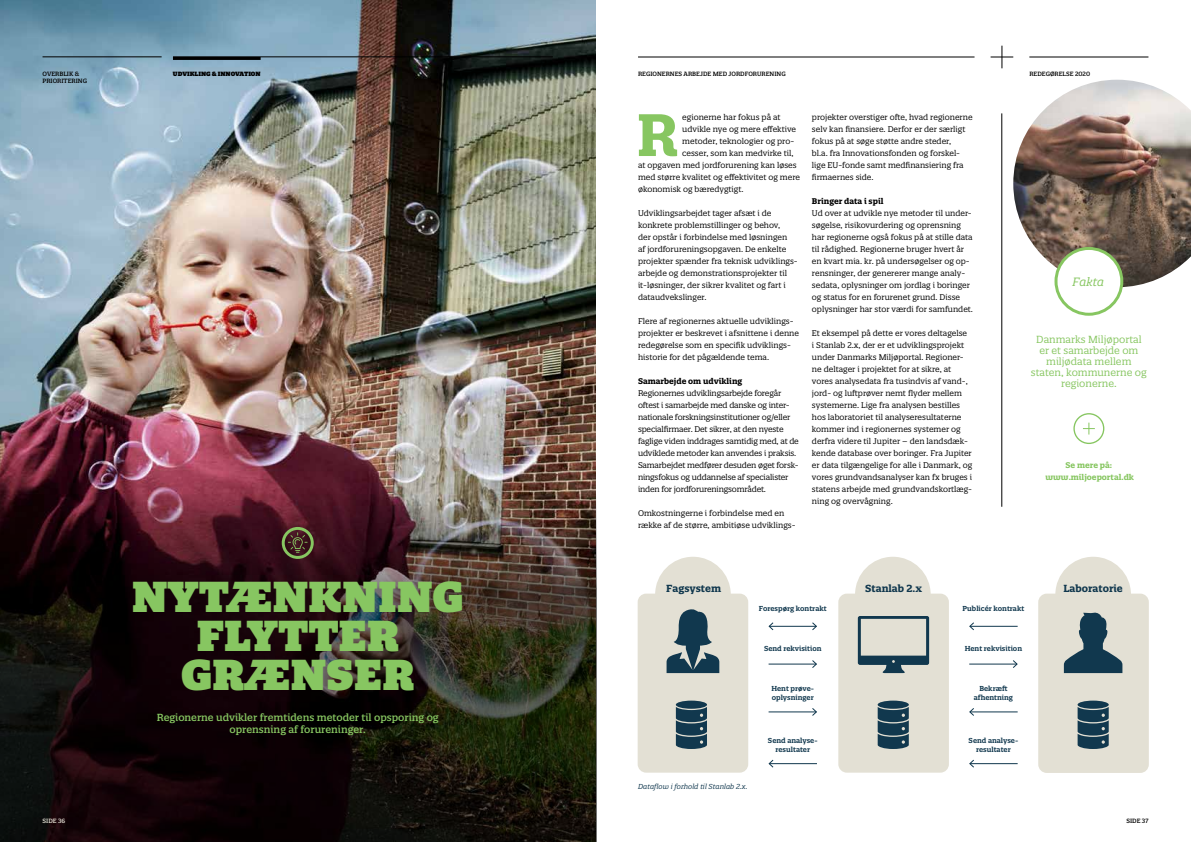
<style>
.page{position:relative;width:1191px;height:842px;background:#fff}
.page>*{position:absolute;margin:0;border:0;box-sizing:border-box;transform-origin:0 0}
.t1{font:700 58px "Quatro Slab";color:#87c661}
.t2{font:900 42px/39px "Quatro Slab";color:#87c661;text-align:center}
.t3{font:italic 11.7px "Quatro Slab";color:#87c661}
.t4{font:10px/11px "Quatro Slab";color:#87c661;text-align:center}
.t5{font:500 10px/12px "Quatro Slab";color:#87c661;text-align:center}
.t6{font:700 10px "Quatro Slab";color:#11384e}
.t7{font:8px/12px "Quatro Slab";color:#000}
.t8{font:8px/12px "Quatro Slab";letter-spacing:-.02em;color:#000}
.t9{font:700 8px "Quatro Slab";color:#000}
.t10{font:700 8px/12px "Quatro Slab";color:#87c661;text-align:center}
.t11{font:600 7px/9px "Quatro Slab";color:#11384e;text-align:center}
.t12{font:italic 7px "Quatro Slab";color:#11384e}
.t13{font:500 6px/7.2px "Quatro Slab";color:#000}
.t14{font:900 6px "Quatro Slab";color:#000}
.t15{font:500 6px "Quatro Slab";color:#e3e0d4}
</style>
<div class="page">
<img style="left:0;top:0;width:595px;height:461px">
<img style="left:0;top:461px;width:596px;height:381px">
<svg style="left:282px;top:527px;width:32px;height:32px"></svg>
<div style="left:637px;top:594px;width:111px;height:179px;background:#e3e0d4;border-radius:9px"></div>
<div style="left:655px;top:557px;width:75px;height:75px;background:#e3e0d4;border-radius:50%"></div>
<div style="left:855px;top:557px;width:75px;height:75px;background:#e3e0d4;border-radius:50%"></div>
<div style="left:1055px;top:557px;width:76px;height:75px;background:#e3e0d4;border-radius:50%"></div>
<div style="left:838px;top:594px;width:111px;height:179px;background:#e3e0d4;border-radius:9px"></div>
<div style="left:1038px;top:594px;width:110px;height:179px;background:#e3e0d4;border-radius:9px"></div>
<hr style="left:769px;top:626px;width:47px;height:1px;background:#11384e">
<svg style="left:768px;top:622px;width:6px;height:9px"></svg>
<svg style="left:811px;top:622px;width:6px;height:9px"></svg>
<hr style="left:970px;top:626px;width:47px;height:1px;background:#11384e">
<svg style="left:969px;top:622px;width:6px;height:9px"></svg>
<hr style="left:768px;top:664px;width:48px;height:1px;background:#11384e">
<svg style="left:811px;top:660px;width:6px;height:8px"></svg>
<hr style="left:969px;top:664px;width:48px;height:1px;background:#11384e">
<svg style="left:1012px;top:660px;width:6px;height:8px"></svg>
<hr style="left:768px;top:711px;width:48px;height:1px;background:#11384e">
<svg style="left:811px;top:708px;width:6px;height:8px"></svg>
<hr style="left:970px;top:711px;width:47px;height:1px;background:#11384e">
<svg style="left:969px;top:708px;width:6px;height:8px"></svg>
<hr style="left:769px;top:763px;width:48px;height:1px;background:#11384e">
<svg style="left:768px;top:759px;width:6px;height:9px"></svg>
<hr style="left:970px;top:763px;width:47px;height:1px;background:#11384e">
<svg style="left:969px;top:759px;width:6px;height:9px"></svg>
<svg style="left:1063px;top:612px;width:59px;height:61px"></svg>
<svg style="left:666px;top:609px;width:53px;height:64px"></svg>
<svg style="left:1077px;top:701px;width:31px;height:48px"></svg>
<svg style="left:877px;top:701px;width:31px;height:48px"></svg>
<svg style="left:676px;top:701px;width:31px;height:48px"></svg>
<svg style="left:858px;top:616px;width:71px;height:57px"></svg>
<hr style="left:1001px;top:113px;width:1px;height:394px;background:#000">
<svg style="left:1073px;top:413px;width:31px;height:31px"></svg>
<img style="left:1013px;top:80px;width:178px;height:207px">
<svg style="left:1054px;top:247px;width:69px;height:69px"></svg>
<hr style="left:43px;top:57px;width:119px;height:1px;background:#000">
<hr style="left:173px;top:57px;width:380px;height:1px;background:#000">
<hr style="left:638px;top:57px;width:336px;height:1px;background:#000">
<hr style="left:1029px;top:57px;width:119px;height:1px;background:#000">
<svg style="left:990px;top:46px;width:23px;height:22px"></svg>
<hr style="left:173px;top:57px;width:88px;height:3px;background:#000">
<p class="t13" style="left:43px;top:70px;width:46px">OVERBLIK &amp;<br>PRIORITERING</p>
<p class="t14" style="left:173px;top:70px;width:89px">UDVIKLING &amp; INNOVATION</p>
<p class="t15" style="left:43px;top:817px;width:24px">SIDE 36</p>
<h2 class="t2" style="left:132px;top:577px;width:333px">NYTÆNKNING<br>FLYTTER<br>GRÆNSER</h2>
<p class="t5" style="left:157px;top:712px;width:283px">Regionerne udvikler fremtidens metoder til opsporing og oprensning af forureninger.</p>
<p class="t13" style="left:638px;top:70px;width:149px">REGIONERNES ARBEJDE MED JORDFORURENING</p>
<p class="t13" style="left:1029px;top:70px;width:62px">REDEGØRELSE 2020</p>
<h1 class="t1" style="left:636px;top:98px;width:44px">R</h1>
<p class="t7" style="left:682px;top:111px;width:100px">egionerne har fokus på at</p>
<p class="t7" style="left:682px;top:123px;width:115px">udvikle nye og mere effektive</p>
<p class="t7" style="left:682px;top:135px;width:113px">metoder, teknologier og pro-</p>
<p class="t7" style="left:682px;top:147px;width:113px">cesser, som kan medvirke til,</p>
<p class="t7" style="left:638px;top:159px;width:160px">at opgaven med jordforurening kan løses</p>
<p class="t7" style="left:638px;top:171px;width:163px">med større kvalitet og effektivitet og mere</p>
<p class="t7" style="left:638px;top:183px;width:107px">økonomisk og bæredygtigt.</p>
<p class="t7" style="left:638px;top:207px;width:161px">Udviklingsarbejdet tager afsæt i de konkrete problemstillinger og behov,<br>der opstår i forbindelse med løsningen<br>af jordforureningsopgaven. De enkelte projekter spænder fra teknisk udviklings&shy;arbejde og demonstrationsprojekter til it-løsninger, der sikrer kvalitet og fart i dataudvekslinger.</p>
<p class="t7" style="left:638px;top:315px;width:162px">Flere af regionernes aktuelle udviklings&shy;projekter er beskrevet i afsnittene i denne redegørelse som en specifik udviklings&shy;historie for det pågældende tema.</p>
<p class="t9" style="left:638px;top:376px;width:106px">Samarbejde om udvikling</p>
<p class="t8" style="left:638px;top:387px;width:162px">Regionernes udviklingsarbejde foregår oftest i samarbejde med danske og inter&shy;nationale forskningsinstitutioner og/eller specialfirmaer. Det sikrer, at den nyeste faglige viden inddrages samtidig med, at de udviklede metoder kan anvendes i praksis.<br>Samarbejdet medfører desuden øget forsk&shy;ningsfokus og uddannelse af specialister inden for jordforureningsområdet.</p>
<p class="t7" style="left:638px;top:507px;width:159px">Omkostningerne i forbindelse med en række af de større, ambitiøse udviklings-</p>
<p class="t7" style="left:812px;top:111px;width:162px">projekter overstiger ofte, hvad regionerne selv kan finansiere. Derfor er der særligt fokus på at søge støtte andre steder,<br>bl.a. fra Innovationsfonden og forskel&shy;lige EU-fonde samt medfinansiering fra firmaernes side.</p>
<p class="t9" style="left:812px;top:196px;width:73px">Bringer data i spil</p>
<p class="t7" style="left:812px;top:207px;width:163px">Ud over at udvikle nye metoder til under&shy;søgelse, risikovurdering og oprensning har regionerne også fokus på at stille data til rådighed. Regionerne bruger hvert år en kvart mia. kr. på undersøgelser og op&shy;rensninger, der genererer mange analy&shy;sedata, oplysninger om jordlag i boringer og status for en forurenet grund. Disse oplysninger har stor værdi for samfundet.</p>
<p class="t7" style="left:812px;top:327px;width:162px">Et eksempel på dette er vores deltagelse<br>i Stanlab 2.x, der er et udviklingsprojekt under Danmarks Miljøportal. Regioner&shy;ne deltager i projektet for at sikre, at vores analysedata fra tusindvis af vand-, jord- og luftprøver nemt flyder mellem systemerne. Lige fra analysen bestilles hos laboratoriet til analyseresultaterne kommer ind i regionernes systemer og derfra videre til Jupiter – den landsdæk&shy;kende database over boringer. Fra Jupiter er data tilgængelige for alle i Danmark, og vores grundvandsanalyser kan fx bruges i statens arbejde med grundvandskortlæg&shy;ning og overvågning.</p>
<h3 class="t3" style="left:1072px;top:274px;width:33px">Fakta</h3>
<p class="t4" style="left:1031px;top:334px;width:117px">Danmarks Miljøportal er et samarbejde om miljødata mellem staten, kommunerne og regionerne.</p>
<p class="t10" style="left:1045px;top:459px;width:90px">Se mere på: www.miljoeportal.dk</p>
<p class="t6" style="left:666px;top:582px;width:56px">Fagsystem</p>
<p class="t6" style="left:865px;top:582px;width:58px">Stanlab 2.x</p>
<p class="t6" style="left:1063px;top:582px;width:61px">Laboratorie</p>
<p class="t11" style="left:759px;top:604px;width:69px">Forespørg kontrakt</p>
<p class="t11" style="left:962px;top:604px;width:63px">Publicér kontrakt</p>
<p class="t11" style="left:764px;top:644px;width:59px">Send rekvisition</p>
<p class="t11" style="left:964px;top:644px;width:59px">Hent rekvisition</p>
<p class="t11" style="left:771px;top:684px;width:44px;text-align:left">Hent prøve&shy;oplysninger</p>
<p class="t11" style="left:974px;top:684px;width:41px">Bekræft afhentning</p>
<p class="t11" style="left:768px;top:736px;width:51px">Send analyse&shy;resultater</p>
<p class="t11" style="left:968px;top:736px;width:51px">Send analyse&shy;resultater</p>
<p class="t12" style="left:638px;top:782px;width:111px">Dataflow i forhold til Stanlab 2.x.</p>
<p class="t13" style="left:1126px;top:817px;width:24px">SIDE 37</p>
</div>
